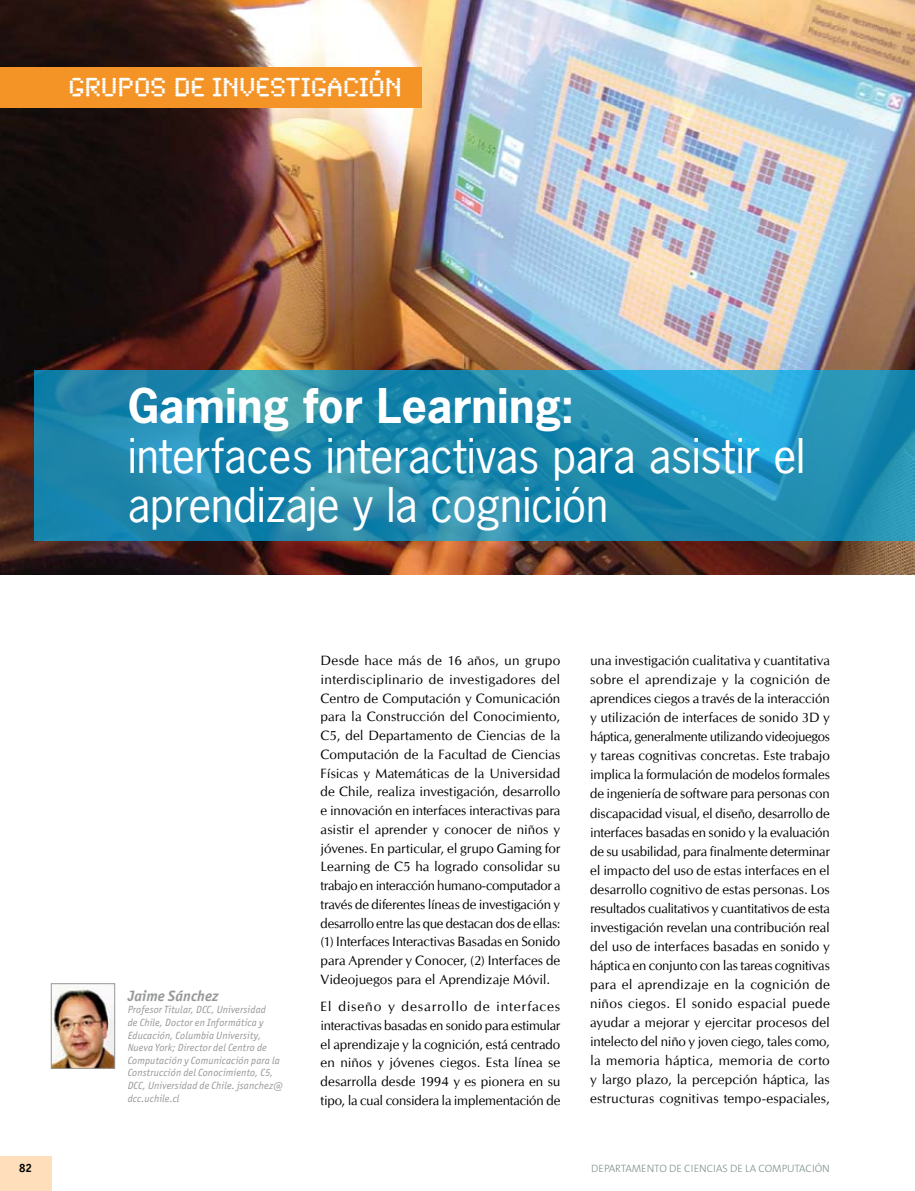
<style>
.page{position:relative;width:915px;height:1191px;background:#fff}
.page>*{position:absolute;margin:0;border:0;box-sizing:border-box;transform-origin:0 0}
.t1{font:45px/49.5px "News Gothic Std";letter-spacing:-.005em;color:#fff}
.t2{font:700 45px "News Gothic Std";color:#fff}
.t3{font:27px "Synchro LET";color:#fff}
.t4{font:italic 700 15px "Officina San ITC";color:#969797}
.t5{font:13.5px/19px "CG Omega";color:#000;text-align:justify}
.t6{font:700 12px "Officina San ITC";color:#000}
.t7{font:300 10.65px "The Sans";color:#7c9087}
.t8{font:italic 10.5px/12.6px "Officina San ITC";letter-spacing:.015em;color:#969797}
</style>
<div class="page">
<img style="left:0;top:0;width:914px;height:574px">
<svg style="left:34px;top:370px;width:880px;height:170px;background:#218db2"></svg>
<div style="left:0;top:67px;width:422px;height:41px;background:#f49326"></div>
<img style="left:53px;top:987px;width:60px;height:79px">
<div style="left:51px;top:983px;width:64px;height:85px;border:1px solid #969797"></div>
<div style="left:0;top:1157px;width:51px;height:34px;background:#ffdebb"></div>
<hr style="left:914px;top:0;width:1px;height:34px;background:#e7e8e8">
<h2 class="t3" style="left:68px;top:63px;width:335px">GRUPOS DE INVESTIGACIÓN</h2>
<h1 class="t2" style="left:128px;top:376px;width:448px">Gaming for Learning:</h1>
<h1 class="t1" style="left:128px;top:430px;width:679px">interfaces interactivas para asistir el aprendizaje y la cognición</h1>
<p class="t4" style="left:128px;top:986px;width:92px">Jaime Sánchez</p>
<p class="t8" style="left:128px;top:1003px;width:157px">Profesor Titular, DCC, Universidad<br>de Chile, Doctor en Informática y<br>Educación, Columbia University,<br>Nueva York; Director del Centro de<br>Computación y Comunicación para la<br>Construcción del Conocimiento, C5,<br>DCC, Universidad de Chile. jsanchez@ dcc.uchile.cl</p>
<p class="t5" style="left:320px;top:651px;width:241px">Desde hace más de 16 años, un grupo interdisciplinario de investigadores del Centro de Computación y Comunicación para la Construcción del Conocimiento, C5, del Departamento de Ciencias de la Computación de la Facultad de Ciencias Físicas y Matemáticas de la Universidad de Chile, realiza investigación, desarrollo e innovación en interfaces interactivas para asistir el aprender y conocer de niños y jóvenes. En particular, el grupo Gaming for Learning de C5 ha logrado consolidar su trabajo en interacción humano-computador a través de diferentes líneas de investigación y desarrollo entre las que destacan dos de ellas: (1) Interfaces Interactivas Basadas en Sonido para Aprender y Conocer, (2) Interfaces de Videojuegos para el Aprendizaje Móvil.</p>
<p class="t5" style="left:320px;top:997px;width:241px">El diseño y desarrollo de interfaces interactivas basadas en sonido para estimular el aprendizaje y la cognición, está centrado en niños y jóvenes ciegos. Esta línea se desarrolla desde 1994 y es pionera en su tipo, la cual considera la implementación de</p>
<p class="t5" style="left:590px;top:651px;width:241px">una investigación cualitativa y cuantitativa sobre el aprendizaje y la cognición de aprendices ciegos a través de la interacción y utilización de interfaces de sonido 3D y háptica, generalmente utilizando videojuegos y tareas cognitivas concretas. Este trabajo implica la formulación de modelos formales de ingeniería de software para personas con discapacidad visual, el diseño, desarrollo de interfaces basadas en sonido y la evaluación de su usabilidad, para finalmente determinar el impacto del uso de estas interfaces en el desarrollo cognitivo de estas personas. Los resultados cualitativos y cuantitativos de esta investigación revelan una contribución real del uso de interfaces basadas en sonido y háptica en conjunto con las tareas cognitivas para el aprendizaje en la cognición de niños ciegos. El sonido espacial puede ayudar a mejorar y ejercitar procesos del intelecto del niño y joven ciego, tales como, la memoria háptica, memoria de corto y largo plazo, la percepción háptica, las estructuras cognitivas tempo-espaciales,</p>
<p class="t6" style="left:19px;top:1160px;width:14px">82</p>
<p class="t7" style="left:591px;top:1159px;width:240px">DEPARTAMENTO DE CIENCIAS DE LA COMPUTACIÓN</p>
</div>
